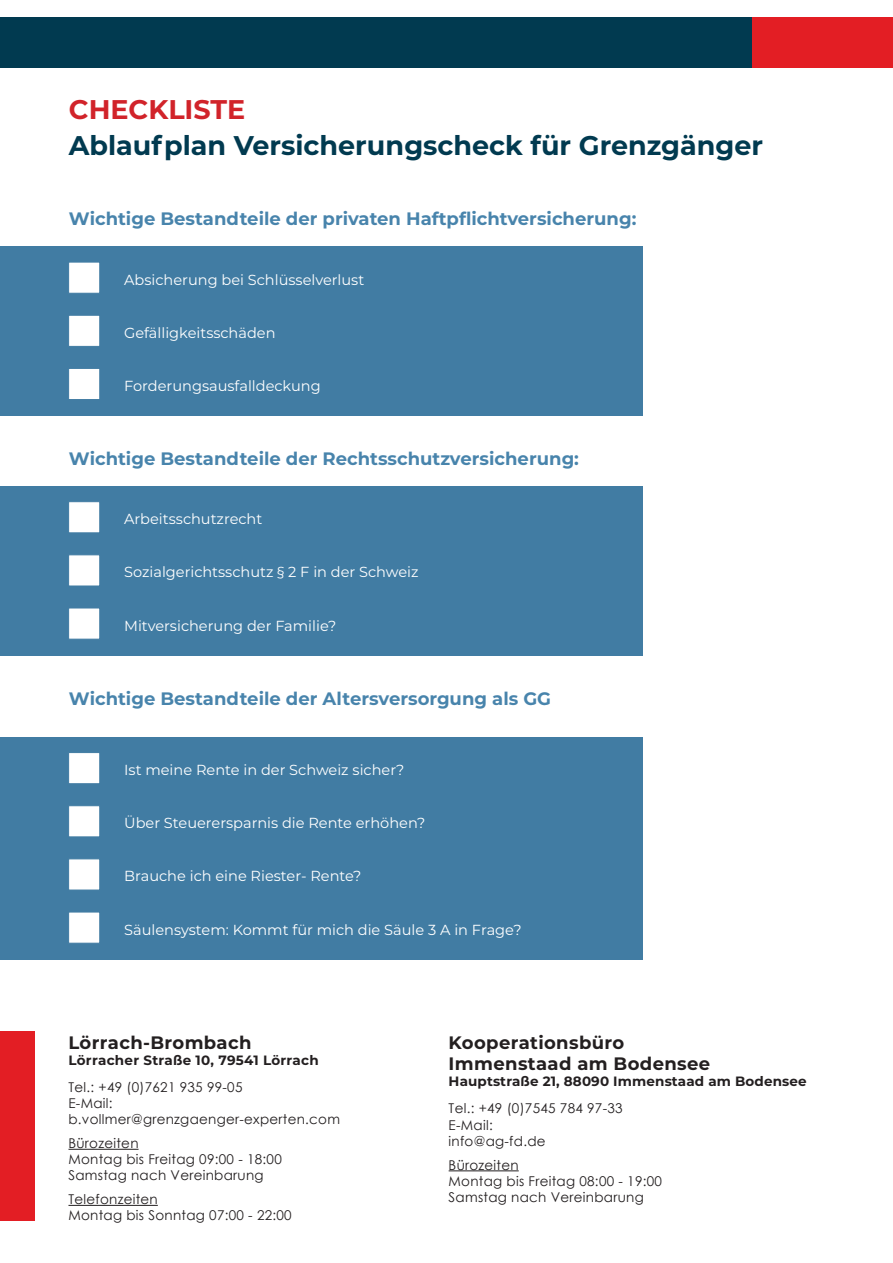
<style>
.page{position:relative;width:893px;height:1263px;background:#fff}
.page>*{position:absolute;margin:0;border:0;box-sizing:border-box;transform-origin:0 0}
.t1{font:700 27px "Montserrat";color:#013a50}
.t2{font:700 27px "Montserrat";color:#d1232a}
.t3{font:700 18px "Montserrat";color:#4884ac}
.t4{font:700 18px/21.6px "Montserrat";letter-spacing:.02em;color:#231f20}
.t5{font:14.55px "Montserrat";color:#fff}
.t6{font:13.5px/16.2px "Century Gothic";letter-spacing:.02em;color:#231f20}
.t7{font:700 13.5px "Montserrat";letter-spacing:.01em;color:#231f20}
</style>
<div class="page">
<div style="left:0;top:247px;width:643px;height:169px;background:#417ca3"></div>
<div style="left:0;top:486px;width:643px;height:169px;background:#417ca3"></div>
<div style="left:0;top:737px;width:643px;height:222px;background:#417ca3"></div>
<div style="left:0;top:18px;width:893px;height:50px;background:#013a50"></div>
<div style="left:753px;top:18px;width:140px;height:50px;background:#e31e24"></div>
<div style="left:68px;top:315px;width:32px;height:32px;background:#fff;border:1px solid #417ca3"></div>
<div style="left:68px;top:554px;width:32px;height:32px;background:#fff;border:1px solid #417ca3"></div>
<div style="left:68px;top:805px;width:32px;height:32px;background:#fff;border:1px solid #417ca3"></div>
<div style="left:68px;top:368px;width:32px;height:32px;background:#fff;border:1px solid #417ca3"></div>
<div style="left:68px;top:608px;width:32px;height:31px;background:#fff;border:1px solid #417ca3"></div>
<div style="left:68px;top:858px;width:32px;height:32px;background:#fff;border:1px solid #417ca3"></div>
<div style="left:68px;top:912px;width:32px;height:31px;background:#fff;border:1px solid #417ca3"></div>
<div style="left:68px;top:262px;width:32px;height:32px;background:#fff;border:1px solid #417ca3"></div>
<div style="left:68px;top:501px;width:32px;height:32px;background:#fff;border:1px solid #417ca3"></div>
<div style="left:68px;top:752px;width:32px;height:32px;background:#fff;border:1px solid #417ca3"></div>
<hr style="left:68px;top:1149px;width:71px;height:1px;background:#231f20">
<hr style="left:68px;top:1205px;width:90px;height:1px;background:#231f20">
<hr style="left:449px;top:1170px;width:70px;height:1px;background:#231f20">
<div style="left:0;top:1031px;width:34px;height:189px;background:#e31e24"></div>
<h1 class="t2" style="left:69px;top:90px;width:178px">CHECKLISTE</h1>
<h1 class="t1" style="left:69px;top:126px;width:696px">Ablaufplan Versicherungscheck für Grenzgänger</h1>
<p class="t3" style="left:69px;top:206px;width:569px">Wichtige Bestandteile der privaten Haftpflichtversicherung:</p>
<p class="t5" style="left:124px;top:270px;width:242px">Absicherung bei Schlüsselverlust</p>
<p class="t5" style="left:124px;top:323px;width:153px">Gefälligkeitsschäden</p>
<p class="t5" style="left:124px;top:376px;width:198px">Forderungsausfalldeckung</p>
<p class="t3" style="left:69px;top:446px;width:512px">Wichtige Bestandteile der Rechtsschutzversicherung:</p>
<p class="t5" style="left:124px;top:509px;width:140px">Arbeitsschutzrecht</p>
<p class="t5" style="left:124px;top:562px;width:296px">Sozialgerichtsschutz § 2 F in der Schweiz</p>
<p class="t5" style="left:124px;top:615px;width:214px">Mitversicherung der Familie?</p>
<p class="t3" style="left:69px;top:685px;width:484px">Wichtige Bestandteile der Altersversorgung als GG</p>
<p class="t5" style="left:124px;top:760px;width:282px">Ist meine Rente in der Schweiz sicher?</p>
<p class="t5" style="left:124px;top:813px;width:303px">Über Steuerersparnis die Rente erhöhen?</p>
<p class="t5" style="left:124px;top:866px;width:239px">Brauche ich eine Riester- Rente?</p>
<p class="t5" style="left:124px;top:919px;width:399px">Säulensystem: Kommt für mich die Säule 3 A in Frage?</p>
<p class="t4" style="left:68px;top:1030px;width:184px">Lörrach-Brombach</p>
<p class="t7" style="left:68px;top:1050px;width:252px">Lörracher Straße 10, 79541 Lörrach</p>
<p class="t6" style="left:68px;top:1079px;width:273px">Tel.: +49 (0)7621 935 99-05<br>E-Mail: b.vollmer@grenzgaenger-experten.com</p>
<p class="t6" style="left:68px;top:1135px;width:215px">Bürozeiten<br>Montag bis Freitag 09:00 - 18:00<br>Samstag nach Vereinbarung</p>
<p class="t6" style="left:68px;top:1191px;width:225px">Telefonzeiten<br>Montag bis Sonntag 07:00 - 22:00</p>
<p class="t4" style="left:449px;top:1030px;width:263px">Kooperationsbüro<br>Immenstaad am Bodensee</p>
<p class="t7" style="left:449px;top:1072px;width:359px">Hauptstraße 21, 88090 Immenstaad am Bodensee</p>
<p class="t6" style="left:449px;top:1100px;width:176px">Tel.: +49 (0)7545 784 97-33<br>E-Mail:<br>info@ag-fd.de</p>
<p class="t6" style="left:449px;top:1156px;width:215px">Bürozeiten<br>Montag bis Freitag 08:00 - 19:00<br>Samstag nach Vereinbarung</p>
</div>
